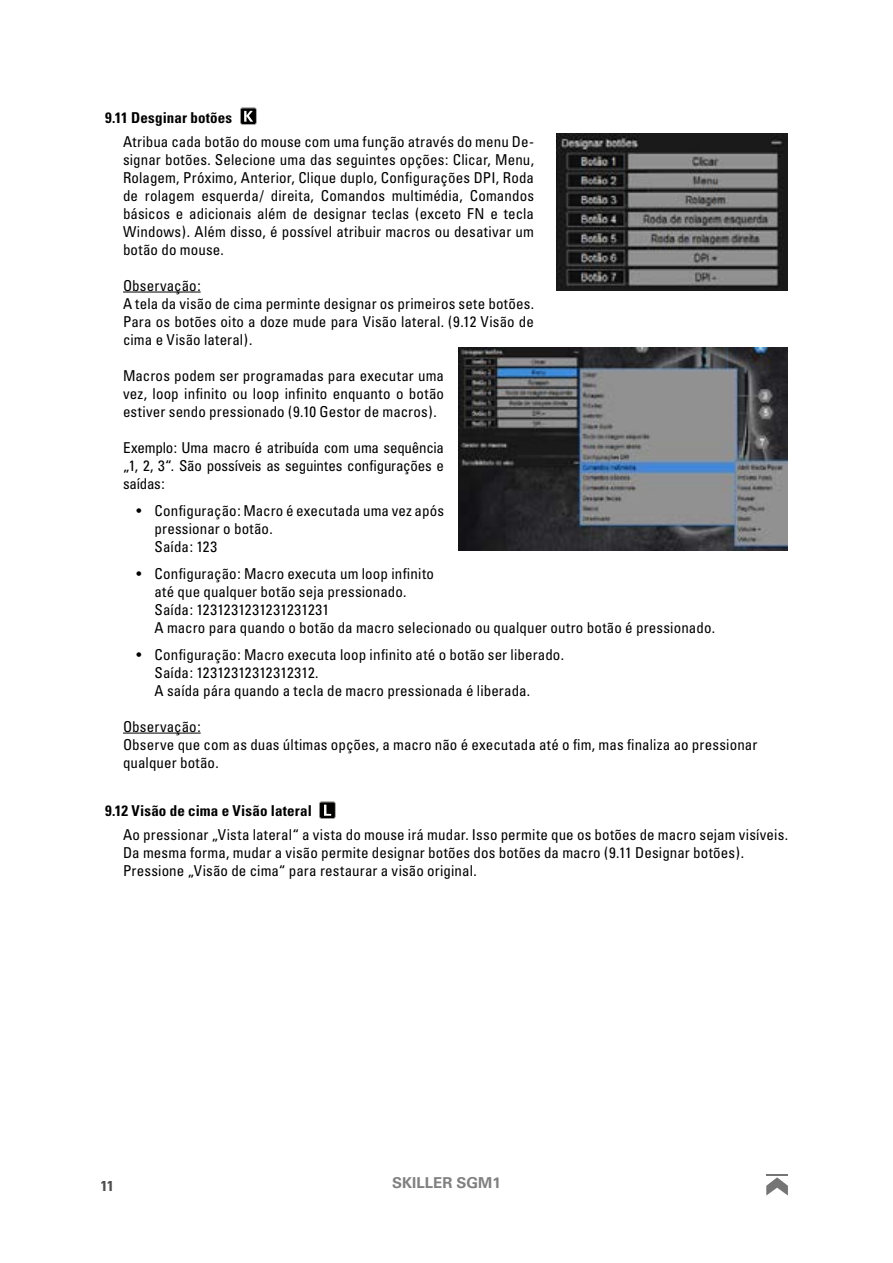
<style>
.page{position:relative;width:893px;height:1263px;background:#fff}
.page>*{position:absolute;margin:0;border:0;box-sizing:border-box;transform-origin:0 0}
.t1{font:condensed 15px/18px "Univers";letter-spacing:.01em;color:#000}
.t2{font:700 condensed 15px "Univers";letter-spacing:.01em;color:#000}
.t3{font:700 15px "Univers";color:#808080}
</style>
<div class="page">
<img style="left:556px;top:134px;width:232px;height:157px">
<img style="left:458px;top:348px;width:330px;height:203px">
<svg style="left:766px;top:1174px;width:22px;height:21px"></svg>
<hr style="left:123px;top:292px;width:78px;height:1px;background:#000">
<hr style="left:123px;top:733px;width:78px;height:1px;background:#000">
<svg style="left:240px;top:108px;width:17px;height:17px"></svg>
<svg style="left:319px;top:802px;width:16px;height:17px"></svg>
<p class="t2" style="left:105px;top:108px;width:129px">9.11 Desginar botões</p>
<p class="t1" style="left:123px;top:132px;width:413px;text-align:justify">Atribua cada botão do mouse com uma função através do menu De&shy;signar botões. Selecione uma das seguintes opções: Clicar, Menu, Rolagem, Próximo, Anterior, Clique duplo, Configurações DPI, Roda de rolagem esquerda/ direita, Comandos multimédia, Comandos básicos e adicionais além de designar teclas (exceto FN e tecla Windows). Além disso, é possível atribuir macros ou desativar um botão do mouse.</p>
<p class="t1" style="left:123px;top:276px;width:413px">Observação:<br>A tela da visão de cima perminte designar os primeiros sete botões.<br>Para os botões oito a doze mude para Visão lateral. (9.12 Visão de cima e Visão lateral).</p>
<p class="t1" style="left:123px;top:366px;width:323px;text-align:justify">Macros podem ser programadas para executar uma vez, loop infinito ou loop infinito enquanto o botão estiver sendo pressionado (9.10 Gestor de macros).</p>
<p class="t1" style="left:123px;top:438px;width:323px;text-align:justify">Exemplo: Uma macro é atribuída com uma sequência „1, 2, 3“. São possíveis as seguintes configurações e saídas:</p>
<p class="t1" style="left:155px;top:501px;width:291px;text-indent:-18px">• Configuração: Macro é executada uma vez após pressionar o botão.<br>Saída: 123</p>
<p class="t1" style="left:155px;top:564px;width:562px;text-indent:-18px">• Configuração: Macro executa um loop infinito<br>até que qualquer botão seja pressionado.<br>Saída: 1231231231231231231<br>A macro para quando o botão da macro selecionado ou qualquer outro botão é pressionado.</p>
<p class="t1" style="left:155px;top:645px;width:411px;text-indent:-18px">• Configuração: Macro executa loop infinito até o botão ser liberado.<br>Saída: 12312312312312312.<br>A saída pára quando a tecla de macro pressionada é liberada.</p>
<p class="t1" style="left:123px;top:717px;width:636px">Observação:<br>Observe que com as duas últimas opções, a macro não é executada até o fim, mas finaliza ao pressionar qualquer botão.</p>
<p class="t2" style="left:105px;top:801px;width:208px">9.12 Visão de cima e Visão lateral</p>
<p class="t1" style="left:123px;top:825px;width:666px">Ao pressionar „Vista lateral“ a vista do mouse irá mudar. Isso permite que os botões de macro sejam visíveis.<br>Da mesma forma, mudar a visão permite designar botões dos botões da macro (9.11 Designar botões).<br>Pressione „Visão de cima“ para restaurar a visão original.</p>
<p class="t2" style="left:101px;top:1177px;width:15px">11</p>
<p class="t3" style="left:392px;top:1174px;width:110px">SKILLER SGM1</p>
</div>
